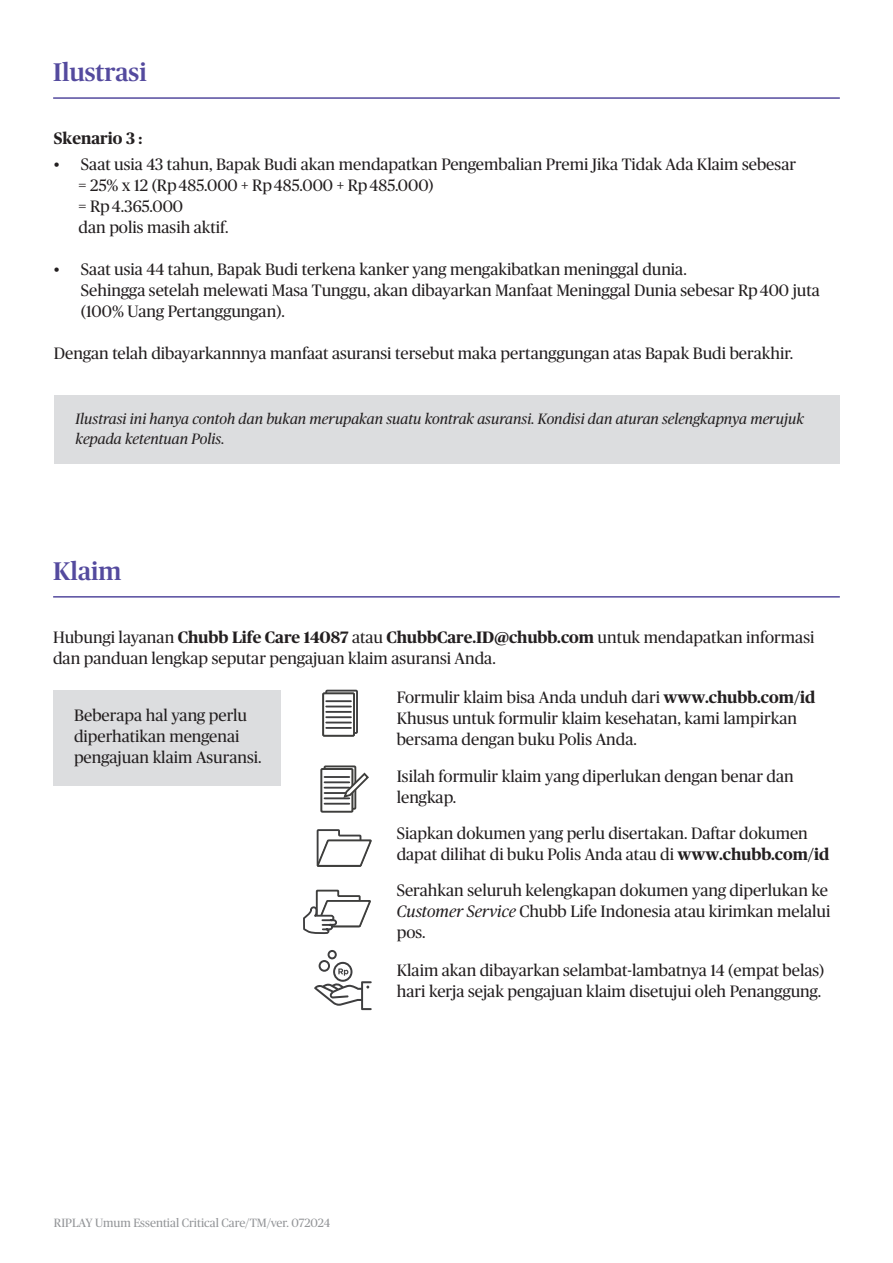
<style>
.page{position:relative;width:893px;height:1263px;background:#fff}
.page>*{position:absolute;margin:0;border:0;box-sizing:border-box;transform-origin:0 0}
.t1{font:500 25.5px "Chubb Publico";color:#544a9e}
.t2{font:16.5px/21px "Chubb Publico";color:#231f20}
.t3{font:700 16.5px "Chubb Publico";color:#231f20}
.t4{font:italic 15px/19.5px "Chubb Publico";color:#231f20}
.t5{font:12px "Chubb Publico";color:#939598}
.s1{font-weight:700}
.s2{font-style:italic}
</style>
<div class="page">
<hr style="left:53px;top:97px;width:787px;height:2px;background:#544a9e">
<hr style="left:53px;top:596px;width:787px;height:2px;background:#544a9e">
<div style="left:53px;top:690px;width:227px;height:95px;background:#dcdddf"></div>
<div style="left:325px;top:690px;width:33px;height:44px;border:2px solid #3e3e3f"></div>
<svg style="left:323px;top:693px;width:31px;height:43px"></svg>
<div style="left:322px;top:692px;width:33px;height:45px;border:2px solid #3e3e3c"></div>
<hr style="left:326px;top:727px;width:25px;height:2px;background:#3e3e3f">
<svg style="left:326px;top:722px;width:25px;height:1px"></svg>
<hr style="left:326px;top:716px;width:25px;height:2px;background:#3e3e3f">
<hr style="left:326px;top:700px;width:25px;height:2px;background:#3e3e3f">
<svg style="left:326px;top:706px;width:25px;height:1px"></svg>
<hr style="left:326px;top:711px;width:25px;height:2px;background:#3e3e3f">
<div style="left:324px;top:765px;width:32px;height:45px;border:2px solid #3e3e3c"></div>
<svg style="left:321px;top:769px;width:31px;height:43px"></svg>
<div style="left:320px;top:768px;width:33px;height:45px;border:2px solid #3e3e3c"></div>
<div style="left:321px;top:769px;width:32px;height:43px;border:1px solid #3e3e3c"></div>
<hr style="left:325px;top:803px;width:24px;height:2px;background:#3e3e3f">
<hr style="left:325px;top:797px;width:24px;height:2px;background:#3e3e3f">
<hr style="left:325px;top:792px;width:24px;height:2px;background:#3e3e3f">
<hr style="left:325px;top:776px;width:24px;height:2px;background:#3e3e3f">
<hr style="left:325px;top:781px;width:24px;height:2px;background:#3e3e3f">
<hr style="left:325px;top:787px;width:24px;height:2px;background:#3e3e3f">
<svg style="left:342px;top:771px;width:27px;height:28px"></svg>
<svg style="left:314px;top:950px;width:58px;height:60px"></svg>
<svg style="left:316px;top:829px;width:56px;height:38px"></svg>
<svg style="left:303px;top:889px;width:68px;height:45px"></svg>
<div style="left:54px;top:396px;width:785px;height:68px;background:#dcdddf"></div>
<p class="t1" style="left:53px;top:54px;width:95px">Ilustrasi</p>
<p class="t3" style="left:54px;top:127px;width:90px">Skenario 3 :</p>
<p class="t2" style="left:54px;top:153px;width:744px">• Saat usia 43 tahun, Bapak Budi akan mendapatkan Pengembalian Premi Jika Tidak Ada Klaim sebesar</p>
<p class="t2" style="left:79px;top:174px;width:357px">= 25% x 12 (Rp 485.000 + Rp 485.000 + Rp 485.000)</p>
<p class="t2" style="left:79px;top:195px;width:106px">= Rp 4.365.000</p>
<p class="t2" style="left:79px;top:216px;width:151px">dan polis masih aktif.</p>
<p class="t2" style="left:54px;top:258px;width:634px">• Saat usia 44 tahun, Bapak Budi terkena kanker yang mengakibatkan meninggal dunia.</p>
<p class="t2" style="left:81px;top:279px;width:741px">Sehingga setelah melewati Masa Tunggu, akan dibayarkan Manfaat Meninggal Dunia sebesar Rp 400 juta</p>
<p class="t2" style="left:81px;top:300px;width:206px">(100% Uang Pertanggungan).</p>
<p class="t2" style="left:54px;top:342px;width:741px">Dengan telah dibayarkannnya manfaat asuransi tersebut maka pertanggungan atas Bapak Budi berakhir.</p>
<p class="t4" style="left:76px;top:409px;width:730px">Ilustrasi ini hanya contoh dan bukan merupakan suatu kontrak asuransi. Kondisi dan aturan selengkapnya merujuk kepada ketentuan Polis.</p>
<p class="t1" style="left:53px;top:553px;width:70px">Klaim</p>
<p class="t2" style="left:53px;top:626px;width:763px">Hubungi layanan <span class="s1">Chubb Life Care 14087</span> atau <span class="s1">ChubbCare.ID@chubb.com</span> untuk mendapatkan informasi dan panduan lengkap seputar pengajuan klaim asuransi Anda.</p>
<p class="t2" style="left:74px;top:704px;width:189px">Beberapa hal yang perlu diperhatikan mengenai pengajuan klaim Asuransi.</p>
<p class="t2" style="left:397px;top:686px;width:420px">Formulir klaim bisa Anda unduh dari <span class="s1">www.chubb.com/id<br></span>Khusus untuk formulir klaim kesehatan, kami lampirkan</p>
<p class="t2" style="left:397px;top:728px;width:242px">bersama dengan buku Polis Anda.</p>
<p class="t2" style="left:397px;top:765px;width:398px">Isilah formulir klaim yang diperlukan dengan benar dan</p>
<p class="t2" style="left:397px;top:786px;width:61px">lengkap.</p>
<p class="t2" style="left:397px;top:822px;width:434px">Siapkan dokumen yang perlu disertakan. Daftar dokumen dapat dilihat di buku Polis Anda atau di <span class="s1">www.chubb.com/id</span></p>
<p class="t2" style="left:397px;top:879px;width:435px">Serahkan seluruh kelengkapan dokumen yang diperlukan ke<br><span class="s2">Customer Service</span> Chubb Life Indonesia atau kirimkan melalui pos.</p>
<p class="t2" style="left:397px;top:959px;width:429px">Klaim akan dibayarkan selambat-lambatnya 14 (empat belas) hari kerja sejak pengajuan klaim disetujui oleh Penanggung.</p>
<p class="t5" style="left:54px;top:1214px;width:278px">RIPLAY Umum Essential Critical Care/TM/ver. 072024</p>
</div>
